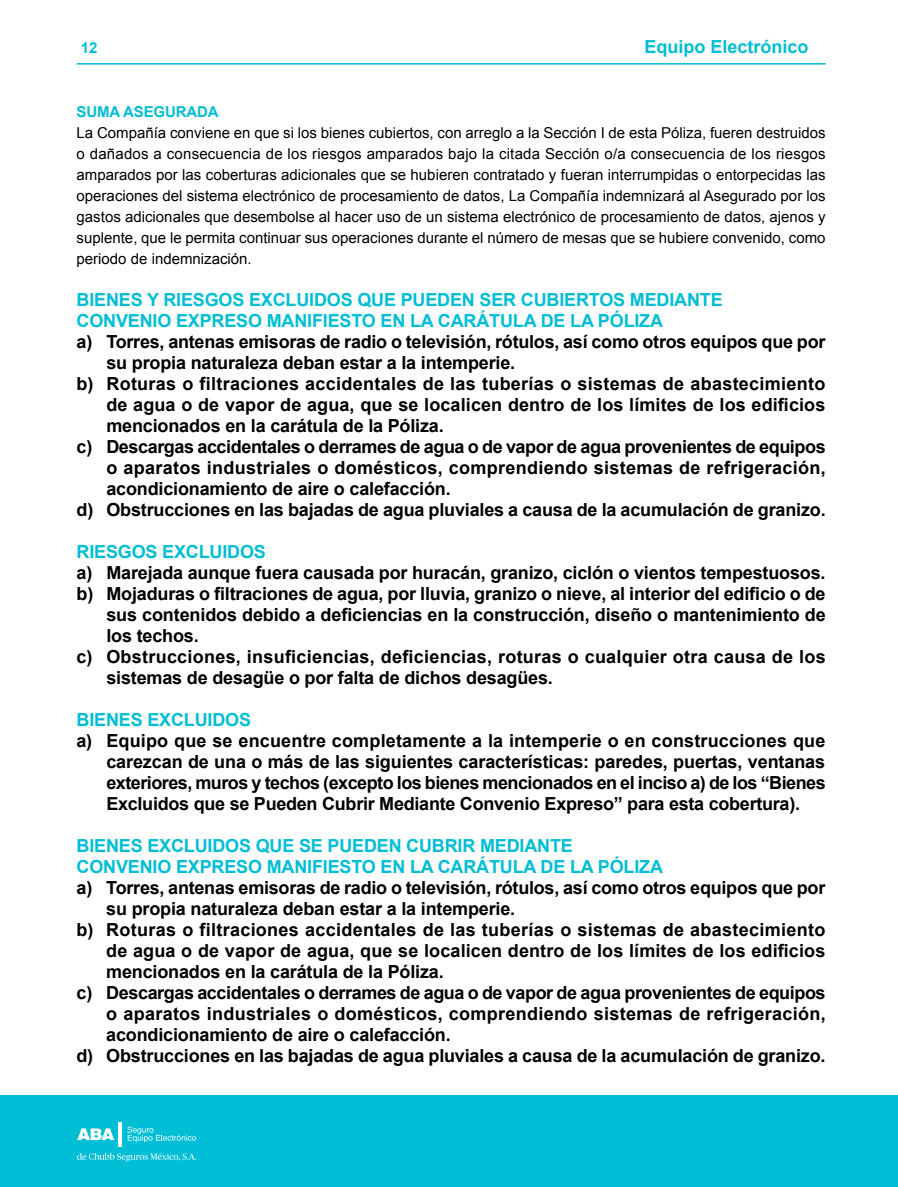
<style>
.page{position:relative;width:898px;height:1187px;background:#fff}
.page>*{position:absolute;margin:0;border:0;box-sizing:border-box;transform-origin:0 0}
.t1{font:700 18px/21px "Arial";letter-spacing:-.01em;color:#000;text-align:justify}
.t2{font:700 18px "Arial";letter-spacing:.015em;color:#000}
.t3{font:700 18px/21px "Arial";letter-spacing:-.01em;color:#00bed6}
.t4{font:15px/21px "Arial";color:#000;text-align:justify}
.t5{font:700 15px "Arial";letter-spacing:-.01em;color:#00bed6}
</style>
<div class="page">
<hr style="left:77px;top:63px;width:748px;height:2px;background:#00bed6">
<div style="left:0;top:1095px;width:897px;height:91px;background:#00bed6"></div>
<svg style="left:127px;top:1126px;width:69px;height:16px"></svg>
<svg style="left:77px;top:1128px;width:37px;height:11px"></svg>
<hr style="left:118px;top:1121px;width:4px;height:25px;background:#fff">
<svg style="left:77px;top:1153px;width:119px;height:8px"></svg>
<p class="t5" style="left:81px;top:38px;width:18px">12</p>
<p class="t3" style="left:644px;top:36px;width:166px">Equipo Electrónico</p>
<p class="t5" style="left:77px;top:101px;width:143px">SUMA ASEGURADA</p>
<p class="t4" style="left:77px;top:122px;width:750px">La Compañía conviene en que si los bienes cubiertos, con arreglo a la Sección I de esta Póliza, fueren destruidos o dañados a consecuencia de los riesgos amparados bajo la citada Sección o/a consecuencia de los riesgos amparados por las coberturas adicionales que se hubieren contratado y fueran interrumpidas o entorpecidas las operaciones del sistema electrónico de procesamiento de datos, La Compañía indemnizará al Asegurado por los gastos adicionales que desembolse al hacer uso de un sistema electrónico de procesamiento de datos, ajenos y suplente, que le permita continuar sus operaciones durante el número de mesas que se hubiere convenido, como periodo de indemnización.</p>
<p class="t3" style="left:77px;top:289px;width:647px">BIENES Y RIESGOS EXCLUIDOS QUE PUEDEN SER CUBIERTOS MEDIANTE<br>CONVENIO EXPRESO MANIFIESTO EN LA CARÁTULA DE LA PÓLIZA</p>
<p class="t1" style="left:77px;top:331px;width:750px">a) Torres, antenas emisoras de radio o televisión, rótulos, así como otros equipos que por</p>
<p class="t1" style="left:106px;top:352px;width:410px">su propia naturaleza deban estar a la intemperie.</p>
<p class="t2" style="left:77px;top:371px;width:750px">b) Roturas o filtraciones accidentales de las tuberías o sistemas de abastecimiento</p>
<p class="t1" style="left:106px;top:394px;width:720px">de agua o de vapor de agua, que se localicen dentro de los límites de los edificios</p>
<p class="t1" style="left:106px;top:415px;width:339px">mencionados en la carátula de la Póliza.</p>
<p class="t1" style="left:77px;top:436px;width:750px">c) Descargas accidentales o derrames de agua o de vapor de agua provenientes de equipos</p>
<p class="t2" style="left:106px;top:455px;width:720px">o aparatos industriales o domésticos, comprendiendo sistemas de refrigeración,</p>
<p class="t1" style="left:106px;top:478px;width:346px">acondicionamiento de aire o calefacción.</p>
<p class="t1" style="left:76px;top:499px;width:750px">d) Obstrucciones en las bajadas de agua pluviales a causa de la acumulación de granizo.</p>
<p class="t3" style="left:76px;top:541px;width:191px">RIESGOS EXCLUIDOS</p>
<p class="t1" style="left:76px;top:562px;width:750px">a) Marejada aunque fuera causada por huracán, granizo, ciclón o vientos tempestuosos.</p>
<p class="t1" style="left:76px;top:583px;width:750px">b) Mojaduras o filtraciones de agua, por lluvia, granizo o nieve, al interior del edificio o de</p>
<p class="t1" style="left:106px;top:604px;width:720px">sus contenidos debido a deficiencias en la construcción, diseño o mantenimiento de</p>
<p class="t1" style="left:106px;top:625px;width:94px">los techos.</p>
<p class="t2" style="left:76px;top:644px;width:750px">c) Obstrucciones, insuficiencias, deficiencias, roturas o cualquier otra causa de los</p>
<p class="t1" style="left:106px;top:667px;width:448px">sistemas de desagüe o por falta de dichos desagües.</p>
<p class="t3" style="left:76px;top:709px;width:176px">BIENES EXCLUIDOS</p>
<p class="t1" style="left:106px;top:730px;width:720px;text-indent:-30px">a) Equipo que se encuentre completamente a la intemperie o en construcciones que carezcan de una o más de las siguientes características: paredes, puertas, ventanas exteriores, muros y techos (excepto los bienes mencionados en el inciso a) de los “Bienes Excluidos que se Pueden Cubrir Mediante Convenio Expreso” para esta cobertura).</p>
<p class="t3" style="left:76px;top:835px;width:588px">BIENES EXCLUIDOS QUE SE PUEDEN CUBRIR MEDIANTE<br>CONVENIO EXPRESO MANIFIESTO EN LA CARÁTULA DE LA PÓLIZA</p>
<p class="t1" style="left:76px;top:878px;width:750px">a) Torres, antenas emisoras de radio o televisión, rótulos, así como otros equipos que por</p>
<p class="t1" style="left:106px;top:899px;width:410px">su propia naturaleza deban estar a la intemperie.</p>
<p class="t2" style="left:76px;top:917px;width:750px">b) Roturas o filtraciones accidentales de las tuberías o sistemas de abastecimiento</p>
<p class="t1" style="left:106px;top:941px;width:720px">de agua o de vapor de agua, que se localicen dentro de los límites de los edificios</p>
<p class="t1" style="left:106px;top:962px;width:339px">mencionados en la carátula de la Póliza.</p>
<p class="t1" style="left:76px;top:983px;width:750px">c) Descargas accidentales o derrames de agua o de vapor de agua provenientes de equipos</p>
<p class="t2" style="left:106px;top:1001px;width:720px">o aparatos industriales o domésticos, comprendiendo sistemas de refrigeración,</p>
<p class="t1" style="left:106px;top:1025px;width:346px">acondicionamiento de aire o calefacción.</p>
<p class="t1" style="left:76px;top:1046px;width:750px">d) Obstrucciones en las bajadas de agua pluviales a causa de la acumulación de granizo.</p>
</div>
